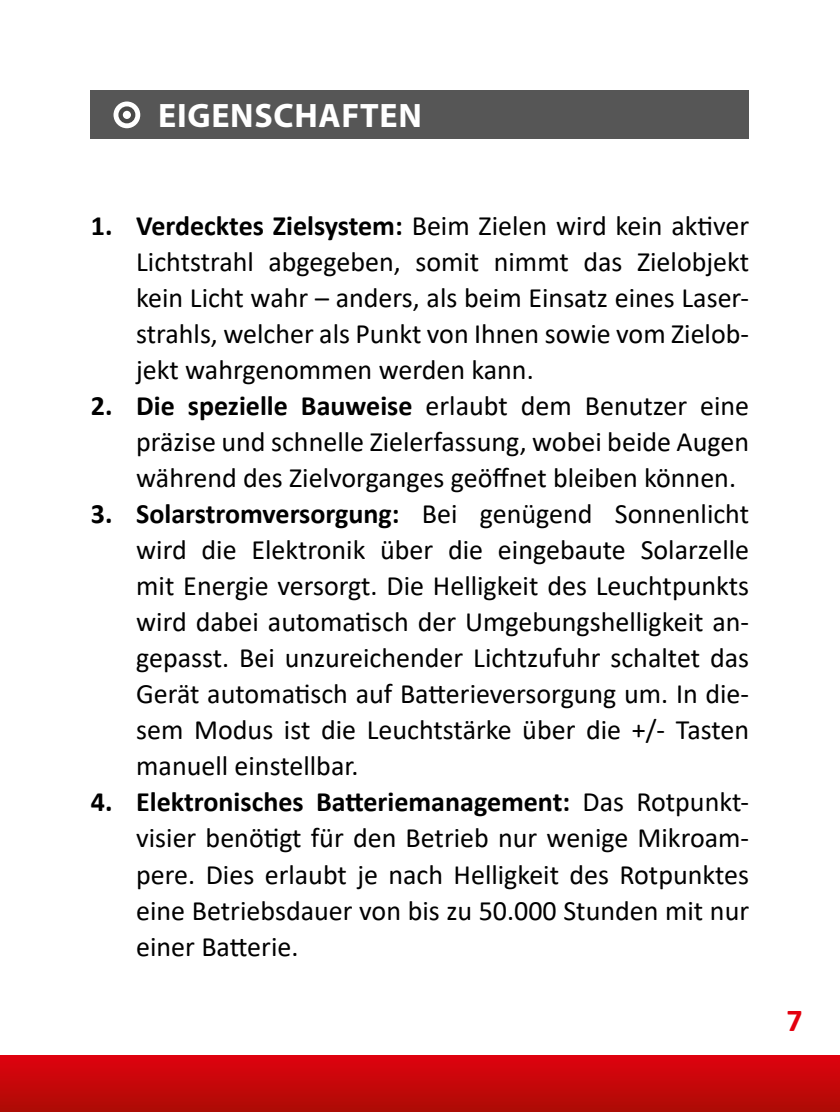
<style>
.page{position:relative;width:840px;height:1112px;background:#fff}
.page>*{position:absolute;margin:0;border:0;box-sizing:border-box;transform-origin:0 0}
.t1{font:700 34px "Myriad Pro";letter-spacing:.02em;color:#fff}
.t2{font:700 32px "Calibri";color:#e3000f}
.t3{font:28px/36px "Calibri";color:#000;text-align:justify}
.s1{font-weight:700}
</style>
<div class="page">
<div style="left:91px;top:91px;width:657px;height:48px;background:#565656"></div>
<svg style="left:113px;top:101px;width:27px;height:27px"></svg>
<div style="left:118px;top:106px;width:17px;height:17px;border:4px solid #494948;border-radius:50%"></div>
<div style="left:0;top:1054px;width:839px;height:57px;background:linear-gradient(to bottom,#e1020f,#ad0c05)"></div>
<p class="t1" style="left:158px;top:93px;width:265px">EIGENSCHAFTEN</p>
<p class="t3" style="left:136px;top:207px;width:614px;text-indent:-45px"><span class="s1">1. Verdecktes Zielsystem:</span> Beim Zielen wird kein aktiver Lichtstrahl abgegeben, somit nimmt das Zielobjekt kein Licht wahr – anders, als beim Einsatz eines Laser&shy;strahls, welcher als Punkt von Ihnen sowie vom Zielob&shy;jekt wahrgenommen werden kann.</p>
<p class="t3" style="left:136px;top:387px;width:614px;text-indent:-45px"><span class="s1">2. Die spezielle Bauweise</span> erlaubt dem Benutzer eine präzise und schnelle Zielerfassung, wobei beide Augen während des Zielvorganges geöffnet bleiben können.</p>
<p class="t3" style="left:136px;top:495px;width:614px;text-indent:-45px"><span class="s1">3. Solarstromversorgung:</span> Bei genügend Sonnenlicht wird die Elektronik über die eingebaute Solarzelle mit Energie versorgt. Die Helligkeit des Leuchtpunkts wird dabei automatisch der Umgebungshelligkeit an&shy;gepasst. Bei unzureichender Lichtzufuhr schaltet das Gerät automatisch auf Batterieversorgung um. In die&shy;sem Modus ist die Leuchtstärke über die +/- Tasten manuell einstellbar.</p>
<p class="t3" style="left:136px;top:783px;width:614px;text-indent:-45px"><span class="s1">4. Elektronisches Batteriemanagement:</span> Das Rotpunkt&shy;visier benötigt für den Betrieb nur wenige Mikroam&shy;pere. Dies erlaubt je nach Helligkeit des Rotpunktes eine Betriebsdauer von bis zu 50.000 Stunden mit nur einer Batterie.</p>
<p class="t2" style="left:786px;top:997px;width:18px">7</p>
</div>
